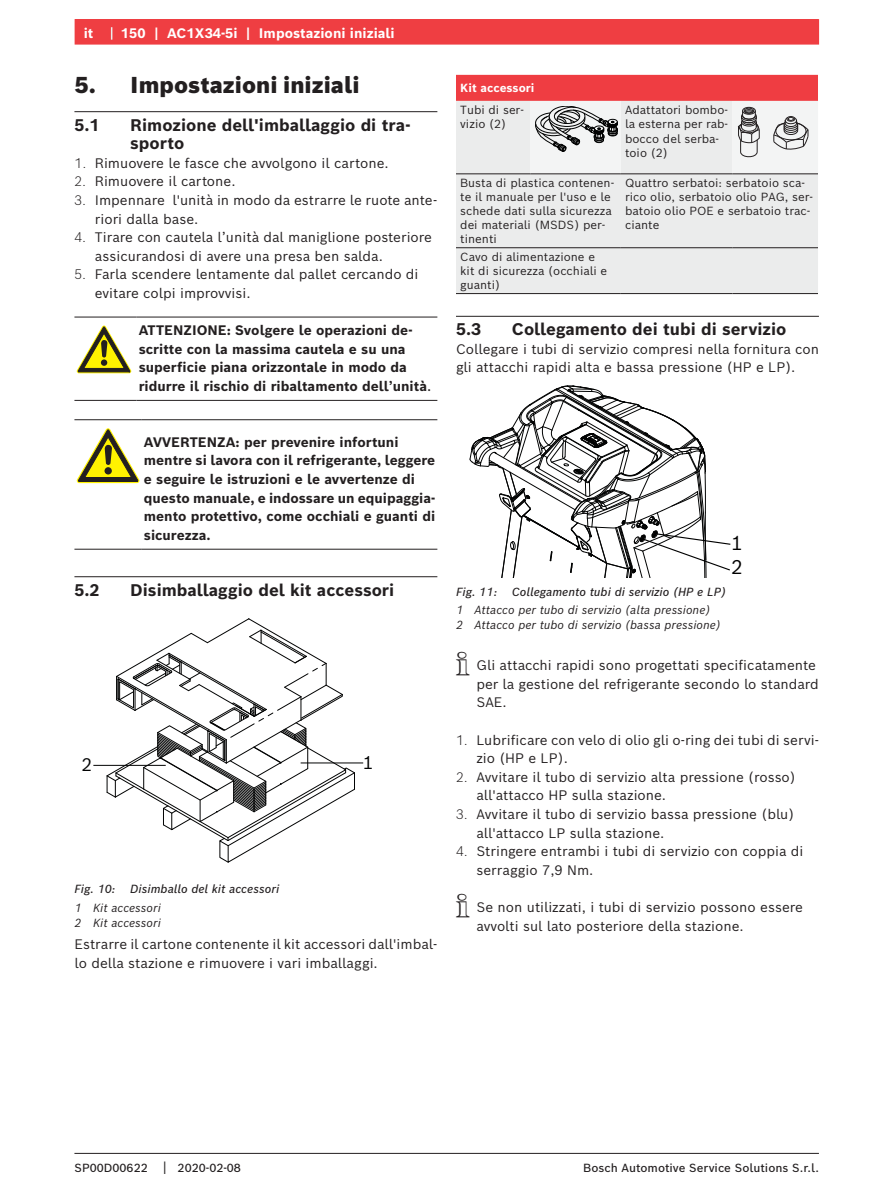
<style>
.page{position:relative;width:893px;height:1191px;background:#fff}
.page>*{position:absolute;margin:0;border:0;box-sizing:border-box;transform-origin:0 0}
.t1{font:900 22.5px "Bosch Sans";color:#231f20}
.t2{font:19.5px "Bosch Sans";color:#000}
.t3{font:17.85px "Bosch Sans";color:#020303}
.t4{font:700 16.5px/18.6px "Bosch Sans";color:#231f20}
.t5{font:13.5px/18.6px "Bosch Sans";color:#231f20}
.t6{font:700 13.5px/18.6px "Bosch Sans";color:#231f20}
.t7{font:700 13.5px "Bosch Sans";color:#fff}
.t8{font:11.55px/14.1px "Bosch Sans";color:#231f20}
.t9{font:italic 11.55px/14.9px "Bosch Sans";color:#231f20}
.t10{font:italic 500 11.55px "Bosch Sans";color:#231f20}
.t11{font:500 11.55px "Bosch Sans";color:#231f20}
.t12{font:700 11.55px "Bosch Sans";color:#fff}
.s1{font-weight:300}
.s2{font-weight:500}
.s3{font-family:"AA Diagnostics";font-size:16.5px}
</style>
<div class="page">
<div style="left:75px;top:20px;width:743px;height:24px;background:#ef3e42"></div>
<div style="left:75px;top:19px;width:744px;height:26px;border:2px solid #ef3e42"></div>
<hr style="left:74px;top:1153px;width:744px;height:1px;background:#231f20">
<svg style="left:111px;top:27px;width:1px;height:13px"></svg>
<hr style="left:74px;top:111px;width:363px;height:1px;background:#231f20">
<hr style="left:74px;top:576px;width:363px;height:1px;background:#231f20">
<hr style="left:74px;top:317px;width:62px;height:1px;background:#231f20">
<hr style="left:136px;top:317px;width:301px;height:1px;background:#231f20">
<hr style="left:74px;top:400px;width:62px;height:1px;background:#231f20">
<hr style="left:136px;top:400px;width:301px;height:1px;background:#231f20">
<svg style="left:77px;top:326px;width:54px;height:47px"></svg>
<hr style="left:74px;top:419px;width:68px;height:1px;background:#231f20">
<hr style="left:142px;top:419px;width:295px;height:1px;background:#231f20">
<hr style="left:74px;top:549px;width:68px;height:1px;background:#231f20">
<hr style="left:142px;top:549px;width:295px;height:1px;background:#231f20">
<svg style="left:77px;top:428px;width:62px;height:55px"></svg>
<hr style="left:300px;top:762px;width:63px;height:1px;background:#020303">
<hr style="left:93px;top:765px;width:73px;height:1px;background:#020303">
<svg style="left:106px;top:618px;width:249px;height:245px"></svg>
<hr style="left:456px;top:316px;width:362px;height:1px;background:#231f20">
<div style="left:456px;top:175px;width:362px;height:118px;background:#ebecec"></div>
<hr style="left:620px;top:174px;width:112px;height:1px;background:#231f20">
<hr style="left:456px;top:293px;width:164px;height:1px;background:#231f20">
<hr style="left:620px;top:247px;width:112px;height:1px;background:#231f20">
<hr style="left:732px;top:247px;width:86px;height:1px;background:#231f20">
<hr style="left:620px;top:293px;width:112px;height:1px;background:#231f20">
<hr style="left:732px;top:293px;width:86px;height:1px;background:#231f20">
<hr style="left:732px;top:174px;width:86px;height:1px;background:#231f20">
<hr style="left:456px;top:174px;width:74px;height:1px;background:#231f20">
<hr style="left:456px;top:247px;width:164px;height:1px;background:#231f20">
<hr style="left:530px;top:174px;width:90px;height:1px;background:#231f20">
<svg style="left:456px;top:75px;width:362px;height:99px"></svg>
<svg style="left:469px;top:386px;width:262px;height:191px"></svg>
<p class="t7" style="left:84px;top:27px;width:11px">it</p>
<p class="t7" style="left:121px;top:27px;width:275px">150 | AC1X34-5i | Impostazioni iniziali</p>
<h1 class="t1" style="left:74px;top:77px;width:287px">5. Impostazioni iniziali</h1>
<p class="t4" style="left:74px;top:117px;width:27px">5.1</p>
<p class="t4" style="left:130px;top:117px;width:281px">Rimozione dell'imballaggio di tra&shy;sporto</p>
<p class="t5" style="left:74px;top:155px;width:316px"><span class="s1">1.</span> Rimuovere le fasce che avvolgono il cartone.</p>
<p class="t5" style="left:74px;top:173px;width:163px"><span class="s1">2.</span> Rimuovere il cartone.</p>
<p class="t5" style="left:95px;top:192px;width:344px;text-indent:-20px"><span class="s1">3.</span> Impennare l'unità in modo da estrarre le ruote ante&shy;riori dalla base.</p>
<p class="t5" style="left:95px;top:229px;width:338px;text-indent:-20px"><span class="s1">4.</span> Tirare con cautela l’unità dal maniglione posteriore assicurandosi di avere una presa ben salda.</p>
<p class="t5" style="left:95px;top:266px;width:325px;text-indent:-20px"><span class="s1">5.</span> Farla scendere lentamente dal pallet cercando di evitare colpi improvvisi.</p>
<p class="t6" style="left:139px;top:322px;width:294px">ATTENZIONE: Svolgere le operazioni de&shy;scritte con la massima cautela e su una superficie piana orizzontale in modo da ridurre il rischio di ribaltamento dell’unità<span class="s2">.</span></p>
<p class="t6" style="left:144px;top:434px;width:293px">AVVERTENZA: per prevenire infortuni mentre si lavora con il refrigerante, leggere e seguire le istruzioni e le avvertenze di questo manuale, e indossare un equipaggia&shy;mento protettivo, come occhiali e guanti di sicurezza.</p>
<p class="t4" style="left:74px;top:582px;width:27px">5.2</p>
<p class="t4" style="left:130px;top:582px;width:265px">Disimballaggio del kit accessori</p>
<h3 class="t3" style="left:81px;top:754px;width:12px">2</h3>
<h3 class="t3" style="left:363px;top:751px;width:12px">1</h3>
<p class="t10" style="left:74px;top:885px;width:43px">Fig. 10:</p>
<p class="t10" style="left:130px;top:885px;width:150px">Disimballo del kit accessori</p>
<p class="t9" style="left:74px;top:901px;width:88px">1 Kit accessori<br>2 Kit accessori</p>
<p class="t5" style="left:74px;top:936px;width:364px">Estrarre il cartone contenente il kit accessori dall'imbal&shy;lo della stazione e rimuovere i vari imballaggi.</p>
<p class="t12" style="left:460px;top:84px;width:76px">Kit accessori</p>
<p class="t8" style="left:460px;top:104px;width:65px">Tubi di ser&shy;vizio (2)</p>
<p class="t8" style="left:625px;top:104px;width:105px">Adattatori bombo&shy;la esterna per rab&shy;bocco del serba&shy;toio (2)</p>
<p class="t8" style="left:460px;top:177px;width:155px">Busta di plastica contenen&shy;te il manuale per l'uso e le schede dati sulla sicurezza dei materiali (MSDS) per&shy;tinenti</p>
<p class="t8" style="left:625px;top:177px;width:189px">Quattro serbatoi: serbatoio sca&shy;rico olio, serbatoio olio PAG, ser&shy;batoio olio POE e serbatoio trac&shy;ciante</p>
<p class="t8" style="left:460px;top:251px;width:148px">Cavo di alimentazione e kit di sicurezza (occhiali e guanti)</p>
<p class="t4" style="left:456px;top:322px;width:27px">5.3</p>
<p class="t4" style="left:512px;top:322px;width:276px">Collegamento dei tubi di servizio</p>
<p class="t5" style="left:456px;top:341px;width:364px">Collegare i tubi di servizio compresi nella fornitura con gli attacchi rapidi alta e bassa pressione (HP e LP).</p>
<h2 class="t2" style="left:731px;top:531px;width:13px">1</h2>
<h2 class="t2" style="left:731px;top:555px;width:13px">2</h2>
<p class="t10" style="left:456px;top:587px;width:43px">Fig. 11:</p>
<p class="t10" style="left:512px;top:587px;width:216px">Collegamento tubi di servizio (HP e LP)</p>
<p class="t9" style="left:456px;top:604px;width:266px">1 Attacco per tubo di servizio (alta pressione)<br>2 Attacco per tubo di servizio (bassa pressione)</p>
<p class="t5" style="left:476px;top:657px;width:344px;text-indent:-20px"><span class="s3">i</span> Gli attacchi rapidi sono progettati specificatamente per la gestione del refrigerante secondo lo standard<br>SAE.</p>
<p class="t5" style="left:476px;top:731px;width:344px;text-indent:-20px"><span class="s1">1.</span> Lubrificare con velo di olio gli o-ring dei tubi di servi&shy;zio (HP e LP).</p>
<p class="t5" style="left:476px;top:769px;width:321px;text-indent:-20px"><span class="s1">2.</span> Avvitare il tubo di servizio alta pressione (rosso) all'attacco HP sulla stazione.</p>
<p class="t5" style="left:476px;top:806px;width:319px;text-indent:-20px"><span class="s1">3.</span> Avvitare il tubo di servizio bassa pressione (blu) all'attacco LP sulla stazione.</p>
<p class="t5" style="left:476px;top:843px;width:328px;text-indent:-20px"><span class="s1">4.</span> Stringere entrambi i tubi di servizio con coppia di serraggio 7,9 Nm.</p>
<p class="t5" style="left:476px;top:899px;width:328px;text-indent:-20px"><span class="s3">i</span> Se non utilizzati, i tubi di servizio possono essere avvolti sul lato posteriore della stazione.</p>
<p class="t5" style="left:163px;top:1159px;width:6px">|</p>
<p class="t11" style="left:583px;top:1164px;width:237px">Bosch Automotive Service Solutions S.r.l.</p>
<p class="t11" style="left:74px;top:1164px;width:75px">SP00D00622</p>
<p class="t11" style="left:178px;top:1164px;width:65px">2020-02-08</p>
</div>
